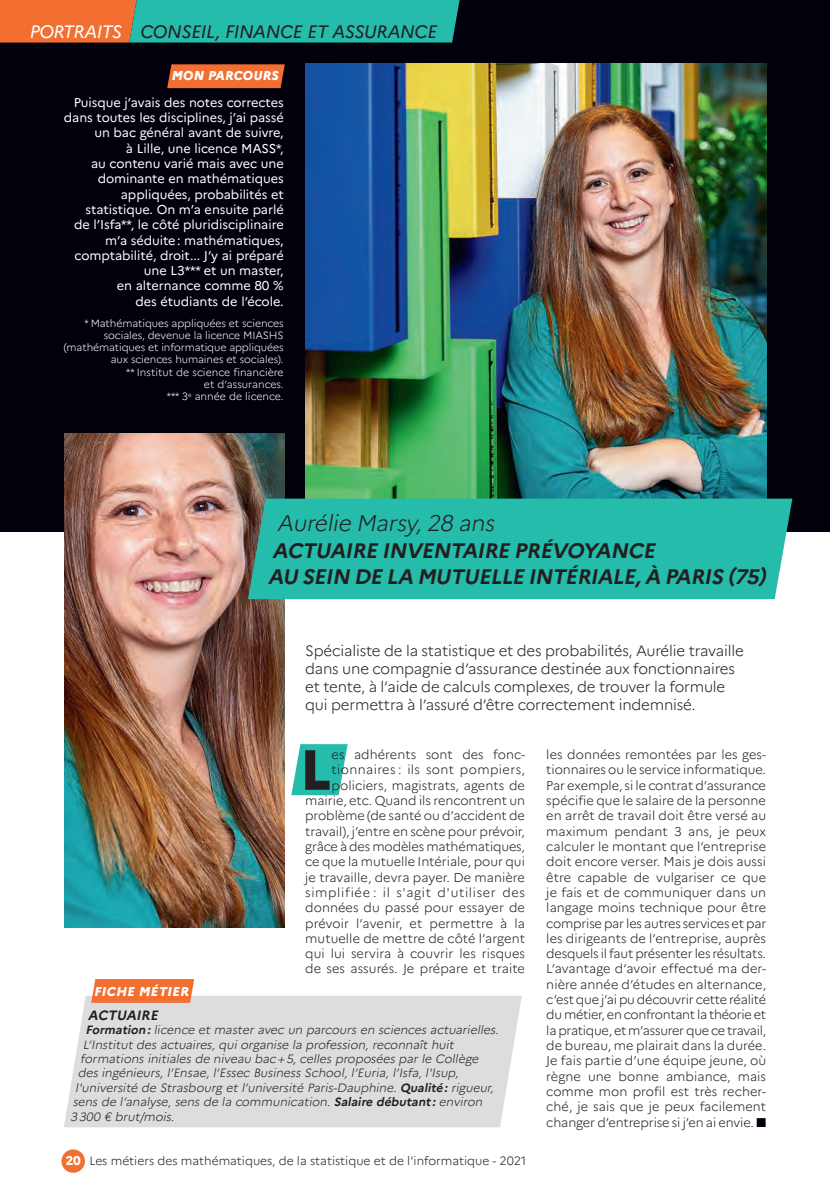
<style>
.page{position:relative;width:830px;height:1191px;background:#fff}
.page>*{position:absolute;margin:0;border:0;box-sizing:border-box;transform-origin:0 0}
.t1{font:800 56.4px "Marianne";color:#231f20}
.t2{font:italic 300 22.5px "Marianne";color:#231f20}
.t3{font:italic 700 21px/25.2px "Marianne";letter-spacing:-.025em;color:#231f20}
.t4{font:italic 18px "Marianne";letter-spacing:-.02em;color:#231f20}
.t5{font:300 15px/18px "Marianne";letter-spacing:-.015em;color:#231f20}
.t6{font:italic 700 13.5px "Marianne";color:#231f20}
.t7{font:300 12.75px/15.3px "Marianne";letter-spacing:.005em;color:#231f20;text-align:right}
.t8{font:12.75px/15.3px "Marianne";letter-spacing:-.005em;color:#fff;text-align:right}
.t9{font:italic 800 12.75px "Marianne";letter-spacing:.02em;color:#fff}
.t10{font:italic 800 12.75px "Marianne";color:#fff}
.t11{font:italic 300 12px "Marianne";letter-spacing:-.02em;color:#231f20}
.t12{font:300 12px "Marianne";color:#231f20}
.t13{font:300 10.5px/12.3px "Marianne";letter-spacing:-.01em;color:#fff;text-align:right}
.s1{color:#fff}
.s2{font-weight:700}
.s3{font-weight:800;font-size:12.75px;color:#fff}
</style>
<div class="page">
<div style="left:0;top:0;width:829px;height:531px;background:#00010a"></div>
<svg style="left:0;top:0;width:459px;height:43px;background:#5fa285"></svg>
<img style="left:305px;top:64px;width:461px;height:434px">
<img style="left:65px;top:434px;width:220px;height:494px">
<div style="left:61px;top:1149px;width:24px;height:23px;background:#f36f31;border-radius:50%"></div>
<svg style="left:291px;top:744px;width:56px;height:51px;background:#47c6b9"></svg>
<div style="left:248px;top:498px;width:544px;height:101px;background:#25bcac"></div>
<svg style="left:167px;top:64px;width:118px;height:24px;background:#e6692e"></svg>
<div style="left:64px;top:996px;width:457px;height:131px;background:#dcdddf"></div>
<div style="left:91px;top:979px;width:103px;height:23px;background:#f36f31"></div>
<h3 class="t4" style="left:30px;top:25px;width:409px"><span class="s1">PORTRAITS</span> CONSEIL, FINANCE ET ASSURANCE</h3>
<p class="t9" style="left:172px;top:69px;width:108px">MON PARCOURS</p>
<p class="t8" style="left:64px;top:96px;width:221px">Puisque j’avais des notes correctes dans toutes les disciplines, j’ai passé un bac général avant de suivre,<br>à Lille, une licence MASS*,<br>au contenu varié mais avec une dominante en mathématiques appliquées, probabilités et statistique. On m’a ensuite parlé<br>de l’Isfa**, le côté pluridisciplinaire m’a séduite: mathématiques, comptabilité, droit... J’y ai préparé une L3*** et un master,<br>en alternance comme 80 %<br>des étudiants de l’école.</p>
<p class="t13" style="left:64px;top:318px;width:221px">* Mathématiques appliquées et sciences sociales, devenue la licence MIASHS (mathématiques et informatique appliquées aux sciences humaines et sociales).<br>** Institut de science financière<br>et d’assurances.<br>*** 3<sup>e</sup> année de licence.</p>
<h2 class="t2" style="left:277px;top:514px;width:222px">Aurélie Marsy,28 ans</h2>
<h3 class="t3" style="left:267px;top:540px;width:503px">ACTUAIRE INVENTAIRE PRÉVOYANCE<br>AU SEIN DE LA MUTUELLE INTÉRIALE,À PARIS (75)</h3>
<p class="t5" style="left:305px;top:643px;width:440px">Spécialiste de la statistique et des probabilités, Aurélie travaille dans une compagnie d’assurance destinée aux fonctionnaires et tente, à l’aide de calculs complexes, de trouver la formule qui permettra à l’assuré d’être correctement indemnisé.</p>
<p class="t7" style="left:305px;top:748px;width:221px">es adhérents sont des fonc&shy;tionnaires : ils sont pompiers, policiers, magistrats, agents de mairie, etc. Quand ils rencontrent un problème (de santé ou d’accident de travail), j’entre en scène pour prévoir, grâce à des modèles mathématiques, ce que la mutuelle Intériale, pour qui je travaille, devra payer. De manière simplifiée : il s'agit d'utiliser des données du passé pour essayer de prévoir l’avenir, et permettre à la mutuelle de mettre de côté l’argent qui lui servira à couvrir les risques de ses assurés. Je prépare et traite</p>
<p class="t7" style="left:546px;top:748px;width:221px;text-align:justify">les données remontées par les ges&shy;tionnaires ou le service informatique.<br>Par exemple, si le contrat d’assurance spécifie que le salaire de la personne en arrêt de travail doit être versé au maximum pendant 3 ans, je peux calculer le montant que l’entreprise doit encore verser. Mais je dois aussi être capable de vulgariser ce que je fais et de communiquer dans un langage moins technique pour être comprise par les autres services et par les dirigeants de l’entreprise, auprès desquels il faut présenter les résultats.<br>L’avantage d’avoir effectué ma der&shy;nière année d’études en alternance, c’est que j’ai pu découvrir cette réalité du métier, en confrontant la théorie et la pratique, et m’assurer que ce travail, de bureau, me plairait dans la durée.<br>Je fais partie d’une équipe jeune, où règne une bonne ambiance, mais comme mon profil est très recher&shy;ché, je sais que je peux facilement changer d’entreprise si j’en ai envie.</p>
<h1 class="t1" style="left:299px;top:739px;width:33px">L</h1>
<p class="t10" style="left:94px;top:984px;width:99px">FICHE MÉTIER</p>
<p class="t6" style="left:88px;top:1009px;width:74px">ACTUAIRE</p>
<p class="t11" style="left:85px;top:1025px;width:416px"><span class="s2">Formation :</span> licence et master avec un parcours en sciences actuarielles.</p>
<p class="t11" style="left:83px;top:1039px;width:374px">L’Institut des actuaires, qui organise la profession, reconnaît huit</p>
<p class="t11" style="left:80px;top:1053px;width:401px">formations initiales de niveau bac + 5, celles proposées par le Collège</p>
<p class="t11" style="left:78px;top:1068px;width:384px">des ingénieurs, l’Ensae, l’Essec Business School, l’Euria, l’Isfa, l'Isup,</p>
<p class="t11" style="left:75px;top:1082px;width:422px">l'université de Strasbourg et l’université Paris-Dauphine. <span class="s2">Qualité :</span> rigueur,</p>
<p class="t11" style="left:73px;top:1097px;width:413px">sens de l’analyse, sens de la communication. <span class="s2">Salaire débutant :</span> environ</p>
<p class="t11" style="left:70px;top:1111px;width:108px">3 300 € brut/mois.</p>
<p class="t12" style="left:66px;top:1155px;width:462px"><span class="s3">20</span> Les métiers des mathématiques, de la statistique et de l'informatique - 2021</p>
</div>
